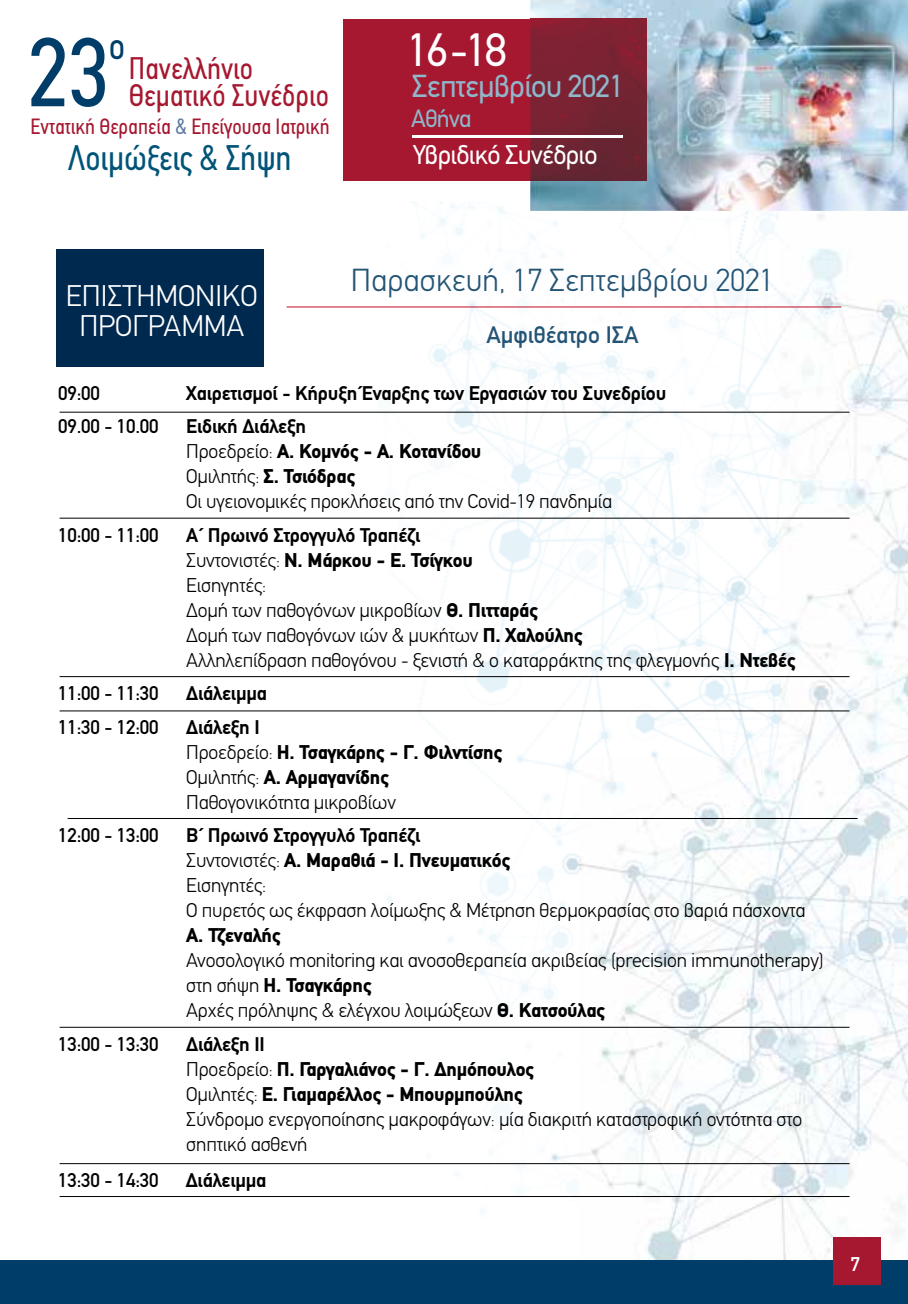
<style>
.page{position:relative;width:908px;height:1304px;background:#fff}
.page>*{position:absolute;margin:0;border:0;box-sizing:border-box;transform-origin:0 0}
.t1{font:97.8px "PF Din Text Condensed";color:#003e69}
.t2{font:47px "PF Din Text";color:#fff}
.t3{font:38px "PF Din Text Condensed";color:#003e69}
.t4{font:35.8px "PF Din Text Condensed";color:#005478}
.t5{font:300 32px "PF Din Text";color:#245475}
.t6{font:32px "PF Din Text";letter-spacing:-.025em;color:#8eb7cb}
.t7{font:31.4px/27px "PF Din Text Condensed";color:#a61830}
.t8{font:300 30px/30px "PF Din Text";color:#fff;text-align:center}
.t9{font:27.2px "PF Din Text";letter-spacing:-.025em;color:#fff}
.t10{font:25.2px "PF Din Text";letter-spacing:-.025em;color:#8eb7cb}
.t11{font:500 24px "PF Din Text";color:#245475}
.t12{font:22.2px "PF Din Text Condensed";color:#a61830}
.t13{font:300 20px/25px "PF Din Text";letter-spacing:-.01em;color:#000}
.t14{font:500 20px "PF Din Text";letter-spacing:-.01em;color:#000}
.t15{font:700 20px "PF Din Text";letter-spacing:-.01em;color:#000}
.t16{font:900 20px "PF Din Text";letter-spacing:-.01em;color:#000}
.t17{font:500 20px "PF Din Text";color:#fff}
.s1{color:#5c7a9f}
.s2{font-weight:700}
.s3{font-weight:900}
</style>
<div class="page">
<img style="left:181px;top:202px;width:398px;height:1011px">
<img style="left:579px;top:211px;width:328px;height:1049px">
<div style="left:0;top:1260px;width:907px;height:44px;background:#003e69"></div>
<img style="left:529px;top:0;width:378px;height:211px">
<div style="left:343px;top:19px;width:186px;height:162px;background:#a61830"></div>
<img style="left:529px;top:19px;width:117px;height:162px">
<hr style="left:412px;top:135px;width:210px;height:2px;background:#fff">
<div style="left:832px;top:1237px;width:47px;height:47px;background:#a61830"></div>
<hr style="left:60px;top:412px;width:789px;height:1px;background:#000">
<hr style="left:60px;top:518px;width:789px;height:1px;background:#000">
<hr style="left:60px;top:676px;width:789px;height:1px;background:#000">
<hr style="left:60px;top:711px;width:789px;height:1px;background:#000">
<hr style="left:68px;top:818px;width:789px;height:1px;background:#000">
<hr style="left:60px;top:1027px;width:789px;height:1px;background:#000">
<hr style="left:60px;top:1163px;width:789px;height:1px;background:#000">
<hr style="left:60px;top:1196px;width:789px;height:1px;background:#000">
<div style="left:57px;top:250px;width:207px;height:117px;background:#00294f"></div>
<hr style="left:286px;top:307px;width:554px;height:1px;background:#c10b24">
<h1 class="t1" style="left:28px;top:16px;width:83px">23</h1>
<h3 class="t3" style="left:109px;top:24px;width:18px">o</h3>
<h3 class="t7" style="left:129px;top:55px;width:202px">Πανελλήνιο<br>Θεµατικό Συνέδριο</h3>
<p class="t12" style="left:31px;top:113px;width:300px">Εντατική Θεραπεία <span class="s1">&amp;</span> Επείγουσα Ιατρική</p>
<h3 class="t4" style="left:68px;top:137px;width:225px">Λοιµώξεις &amp; Σήψη</h3>
<h2 class="t2" style="left:407px;top:22px;width:101px">16-18</h2>
<h3 class="t6" style="left:411px;top:67px;width:213px">Σεπτεµβρίου 2021</h3>
<p class="t10" style="left:411px;top:103px;width:62px">Αθήνα</p>
<h3 class="t9" style="left:413px;top:139px;width:186px">Υβριδικό Συνέδριο</h3>
<h3 class="t8" style="left:66px;top:281px;width:193px">ΕΠΙΣΤΗΜΟΝΙΚΟ<br>ΠΡΟΓΡΑΜΜΑ</h3>
<h3 class="t5" style="left:351px;top:261px;width:424px">Παρασκευή, 17 Σεπτεμβρίου 2021</h3>
<p class="t11" style="left:486px;top:321px;width:154px">Αμφιθέατρο ΙΣΑ</p>
<p class="t14" style="left:58px;top:381px;width:43px">09:00</p>
<p class="t15" style="left:186px;top:381px;width:481px">Χαιρετισμοί - Κήρυξη Έναρξης των Εργασιών του Συνεδρίου</p>
<p class="t14" style="left:58px;top:415px;width:102px">09.00 - 10.00</p>
<p class="t13" style="left:186px;top:414px;width:427px"><span class="s2">Ειδική Διάλεξη<br></span>Προεδρείο: <span class="s3">Α. Κομνός - Α. Κοτανίδου<br></span>Ομιλητής: <span class="s3">Σ. Τσιόδρας<br></span>Οι υγειονομικές προκλήσεις από την Covid-19 πανδημία</p>
<p class="t14" style="left:58px;top:523px;width:102px">10:00 - 11:00</p>
<p class="t13" style="left:186px;top:522px;width:611px"><span class="s2">Α΄ Πρωινό Στρογγυλό Τραπέζι<br></span>Συντονιστές: <span class="s3">Ν. Μάρκου - Ε. Τσίγκου<br></span>Εισηγητές:<br>Δομή των παθογόνων μικροβίων <span class="s3">Θ. Πιτταράς<br></span>Δομή των παθογόνων ιών &amp; μυκήτων <span class="s3">Π. Χαλούλης<br></span>Αλληλεπίδραση παθογόνου - ξενιστή &amp; ο καταρράκτης της φλεγμονής <span class="s3">Ι. Ντεβές</span></p>
<p class="t14" style="left:58px;top:682px;width:102px">11:00 - 11:30</p>
<p class="t15" style="left:186px;top:682px;width:82px">Διάλειμμα</p>
<p class="t14" style="left:58px;top:715px;width:102px">11:30 - 12:00</p>
<p class="t13" style="left:186px;top:714px;width:317px"><span class="s2">Διάλεξη Ι<br></span>Προεδρείο: <span class="s3">Η. Τσαγκάρης - Γ. Φιλντίσης<br></span>Ομιλητής: <span class="s3">Α. Αρμαγανίδης<br></span>Παθογονικότητα μικροβίων</p>
<p class="t14" style="left:58px;top:824px;width:102px">12:00 - 13:00</p>
<p class="t13" style="left:186px;top:823px;width:620px"><span class="s2">Β΄ Πρωινό Στρογγυλό Τραπέζι<br></span>Συντονιστές: <span class="s3">Α. Μαραθιά - Ι. Πνευματικός<br></span>Εισηγητές:<br>Ο πυρετός ως έκφραση λοίμωξης &amp; Μέτρηση θερμοκρασίας στο βαριά πάσχοντα</p>
<p class="t16" style="left:186px;top:923px;width:96px">Α. Τζεναλής</p>
<p class="t13" style="left:186px;top:948px;width:638px">Ανοσολογικό monitoring και ανοσοθεραπεία ακριβείας (precision immunotherapy) στη σήψη <span class="s3">Η. Τσαγκάρης<br></span>Αρχές πρόληψης &amp; ελέγχου λοιμώξεων <span class="s3">Θ. Κατσούλας</span></p>
<p class="t14" style="left:58px;top:1032px;width:102px">13:00 - 13:30</p>
<p class="t13" style="left:186px;top:1031px;width:617px"><span class="s2">Διάλεξη ΙΙ<br></span>Προεδρείο: <span class="s3">Π. Γαργαλιάνος - Γ. Δημόπουλος<br></span>Ομιλητές: <span class="s3">Ε. Γιαμαρέλλος - Μπουρμπούλης<br></span>Σύνδρομο ενεργοποίησης μακροφάγων: μία διακριτή καταστροφική οντότητα στο σηπτικό ασθενή</p>
<p class="t14" style="left:58px;top:1169px;width:102px">13:30 - 14:30</p>
<p class="t15" style="left:186px;top:1168px;width:82px">Διάλειμμα</p>
<p class="t17" style="left:850px;top:1252px;width:11px">7</p>
</div>
